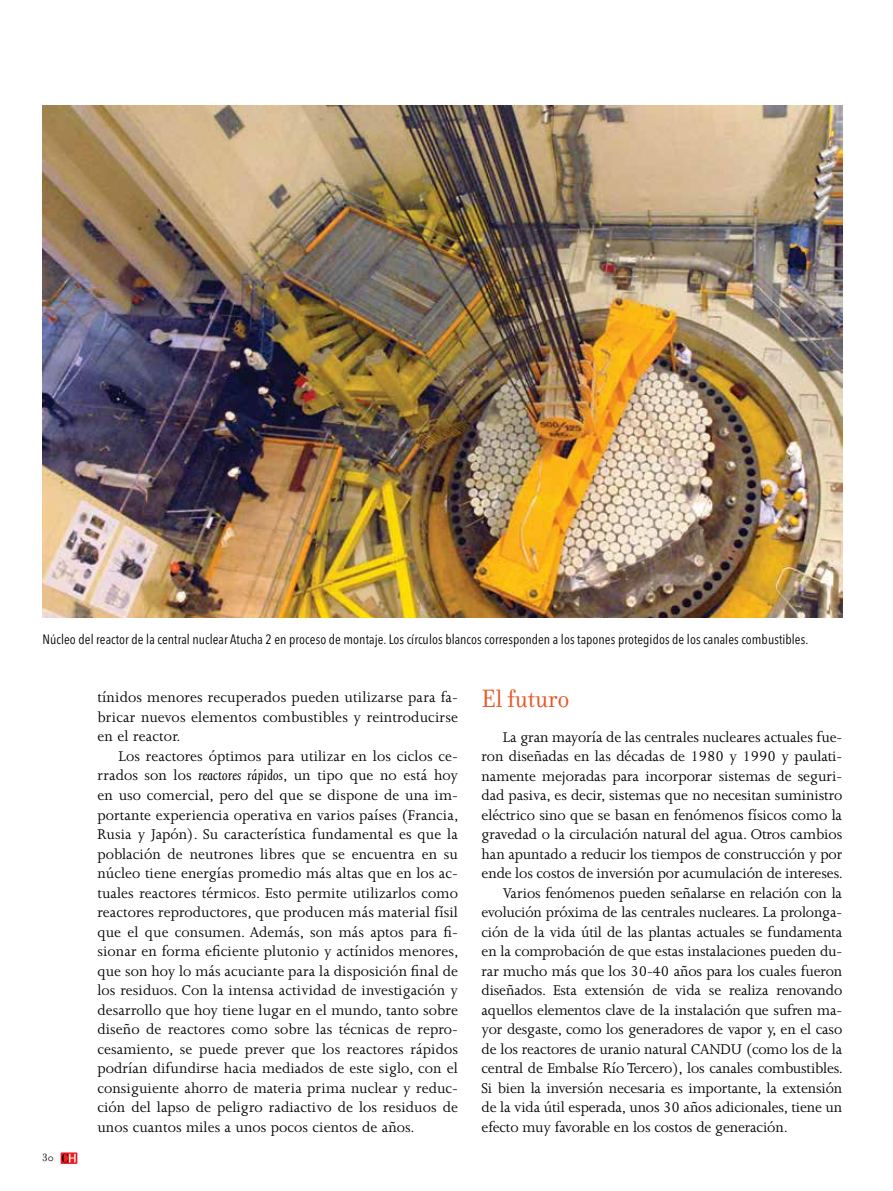
<style>
.page{position:relative;width:893px;height:1191px;background:#fff}
.page>*{position:absolute;margin:0;border:0;box-sizing:border-box;transform-origin:0 0}
.t1{font:27px "Filosofia";color:#e65725;scale:.95 1}
.t2{font:16.2px/19.5px "Joanna";letter-spacing:-.01em;color:#000;text-align:justify}
.t3{font:condensed 13.5px "Avenir Next LT Pro";letter-spacing:.005em;color:#000}
.t4{font:11.25px "Filosofia";color:#000}
.s1{font-style:italic}
</style>
<div class="page">
<img style="left:43px;top:105px;width:799px;height:513px">
<svg style="left:61px;top:1152px;width:16px;height:12px"></svg>
<svg style="left:62px;top:1153px;width:14px;height:9px"></svg>
<p class="t3" style="left:43px;top:631px;width:767px">Núcleo del reactor de la central nuclear Atucha 2 en proceso de montaje. Los círculos blancos corresponden a los tapones protegidos de los canales combustibles.</p>
<p class="t4" style="left:43px;top:1151px;width:13px">30</p>
<p class="t2" style="left:97px;top:688px;width:362px">tínidos menores recuperados pueden utilizarse para fa&shy;bricar nuevos elementos combustibles y reintroducirse en el reactor.</p>
<p class="t2" style="left:97px;top:746px;width:363px;text-indent:21px">Los reactores óptimos para utilizar en los ciclos ce&shy;rrados son los <span class="s1">reactores rápidos</span>, un tipo que no está hoy en uso comercial, pero del que se dispone de una im&shy;portante experiencia operativa en varios países (Francia, Rusia y Japón). Su característica fundamental es que la población de neutrones libres que se encuentra en su núcleo tiene energías promedio más altas que en los ac&shy;tuales reactores térmico<span class="s1">s</span>. Esto permite utilizarlos como reactores reproductores, que producen más material físil que el que consumen. Además, son más aptos para fi&shy;sionar en forma eficiente plutonio y actínidos menores, que son hoy lo más acuciante para la disposición final de los residuos. Con la intensa actividad de investigación y desarrollo que hoy tiene lugar en el mundo, tanto sobre diseño de reactores como sobre las técnicas de repro&shy;cesamiento, se puede prever que los reactores rápidos podrían difundirse hacia mediados de este siglo, con el consiguiente ahorro de materia prima nuclear y reduc&shy;ción del lapso de peligro radiactivo de los residuos de unos cuantos miles a unos pocos cientos de años.</p>
<h1 class="t1" style="left:482px;top:683px;width:94px">El futuro</h1>
<p class="t2" style="left:503px;top:727px;width:341px">La gran mayoría de las centrales nucleares actuales fue-</p>
<p class="t2" style="left:482px;top:746px;width:362px">ron diseñadas en las décadas de 1980 y 1990 y paulati-</p>
<p class="t2" style="left:482px;top:766px;width:362px">namente mejoradas para incorporar sistemas de seguri-</p>
<p class="t2" style="left:482px;top:785px;width:362px">dad pasiva, es decir, sistemas que no necesitan suministro</p>
<p class="t2" style="left:482px;top:805px;width:362px">eléctrico sino que se basan en fenómenos físicos como la</p>
<p class="t2" style="left:482px;top:824px;width:362px">gravedad o la circulación natural del agua. Otros cambios</p>
<p class="t2" style="left:482px;top:844px;width:362px">han apuntado a reducir los tiempos de construcción y por</p>
<p class="t2" style="left:482px;top:863px;width:363px">ende los costos de inversión por acumulación de intereses.</p>
<p class="t2" style="left:503px;top:883px;width:341px">Varios fenómenos pueden señalarse en relación con la</p>
<p class="t2" style="left:482px;top:902px;width:362px">evolución próxima de las centrales nucleares. La prolonga-</p>
<p class="t2" style="left:482px;top:922px;width:362px">ción de la vida útil de las plantas actuales se fundamenta</p>
<p class="t2" style="left:482px;top:941px;width:362px">en la comprobación de que estas instalaciones pueden du-</p>
<p class="t2" style="left:482px;top:961px;width:362px">rar mucho más que los 30-40 años para los cuales fueron</p>
<p class="t2" style="left:482px;top:980px;width:362px">diseñados. Esta extensión de vida se realiza renovando</p>
<p class="t2" style="left:482px;top:1000px;width:362px">aquellos elementos clave de la instalación que sufren ma-</p>
<p class="t2" style="left:482px;top:1019px;width:362px">yor desgaste, como los generadores de vapor y, en el caso</p>
<p class="t2" style="left:482px;top:1039px;width:362px">de los reactores de uranio natural CANDU (como los de la</p>
<p class="t2" style="left:482px;top:1058px;width:363px">central de Embalse Río Tercero), los canales combustibles.</p>
<p class="t2" style="left:482px;top:1078px;width:362px">Si bien la inversión necesaria es importante, la extensión</p>
<p class="t2" style="left:482px;top:1097px;width:362px">de la vida útil esperada, unos 30 años adicionales, tiene un</p>
<p class="t2" style="left:482px;top:1117px;width:308px">efecto muy favorable en los costos de generación.</p>
</div>
